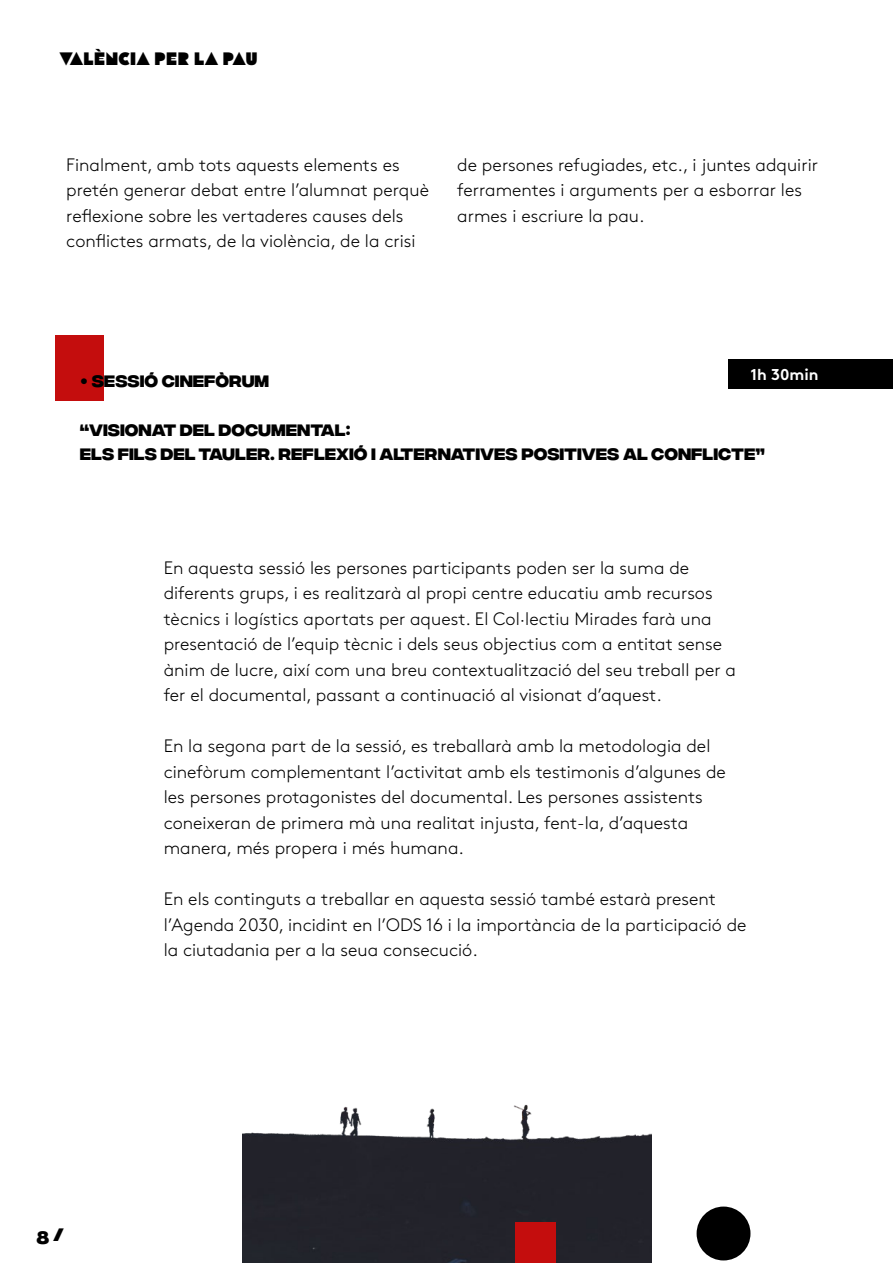
<style>
.page{position:relative;width:893px;height:1263px;background:#fff}
.page>*{position:absolute;margin:0;border:0;box-sizing:border-box;transform-origin:0 0}
.t1{font:300 18px/25.5px "Brown";color:#000}
.t2{font:18px "Flegrei";color:#000}
.t3{font:700 18px "Integral CF";color:#000}
.t4{font:700 16.5px/24px "Integral CF";color:#000}
.t5{font:15.6px "Brown Bold Alt";color:#fff}
</style>
<div class="page">
<div style="left:55px;top:335px;width:49px;height:65px;background:#c40d0d"></div>
<div style="left:728px;top:360px;width:165px;height:29px;background:#000"></div>
<img style="left:243px;top:1104px;width:409px;height:159px">
<div style="left:697px;top:1206px;width:53px;height:54px;background:#000;border-radius:50%"></div>
<div style="left:515px;top:1223px;width:40px;height:40px;background:#c40d0d"></div>
<p class="t2" style="left:60px;top:48px;width:200px">VALÈNCIA PER LA PAU</p>
<p class="t1" style="left:66px;top:151px;width:364px">Finalment, amb tots aquests elements es pretén generar debat entre l’alumnat perquè reflexione sobre les vertaderes causes dels conflictes armats, de la violència, de la crisi</p>
<p class="t1" style="left:457px;top:151px;width:362px">de persones refugiades, etc., i juntes adquirir ferramentes i arguments per a esborrar les armes i escriure la pau.</p>
<p class="t4" style="left:80px;top:370px;width:191px">• SESSIÓ CINEFÒRUM</p>
<p class="t5" style="left:750px;top:361px;width:69px">1h 30min</p>
<p class="t4" style="left:80px;top:419px;width:687px">“VISIONAT DEL DOCUMENTAL:<br>ELS FILS DEL TAULER. REFLEXIÓ I ALTERNATIVES POSITIVES AL CONFLICTE”</p>
<p class="t1" style="left:164px;top:553px;width:574px">En aquesta sessió les persones participants poden ser la suma de diferents grups, i es realitzarà al propi centre educatiu amb recursos tècnics i logístics aportats per aquest. El Col·lectiu Mirades farà una presentació de l’equip tècnic i dels seus objectius com a entitat sense ànim de lucre, així com una breu contextualització del seu treball per a fer el documental, passant a continuació al visionat d’aquest.</p>
<p class="t1" style="left:164px;top:732px;width:564px">En la segona part de la sessió, es treballarà amb la metodologia del cinefòrum complementant l’activitat amb els testimonis d’algunes de les persones protagonistes del documental. Les persones assistents coneixeran de primera mà una realitat injusta, fent-la, d’aquesta manera, més propera i més humana.</p>
<p class="t1" style="left:164px;top:885px;width:584px">En els continguts a treballar en aquesta sessió també estarà present l’Agenda 2030, incidint en l’ODS 16 i la importància de la participació de la ciutadania per a la seua consecució.</p>
<p class="t3" style="left:37px;top:1226px;width:29px">8 /</p>
</div>
